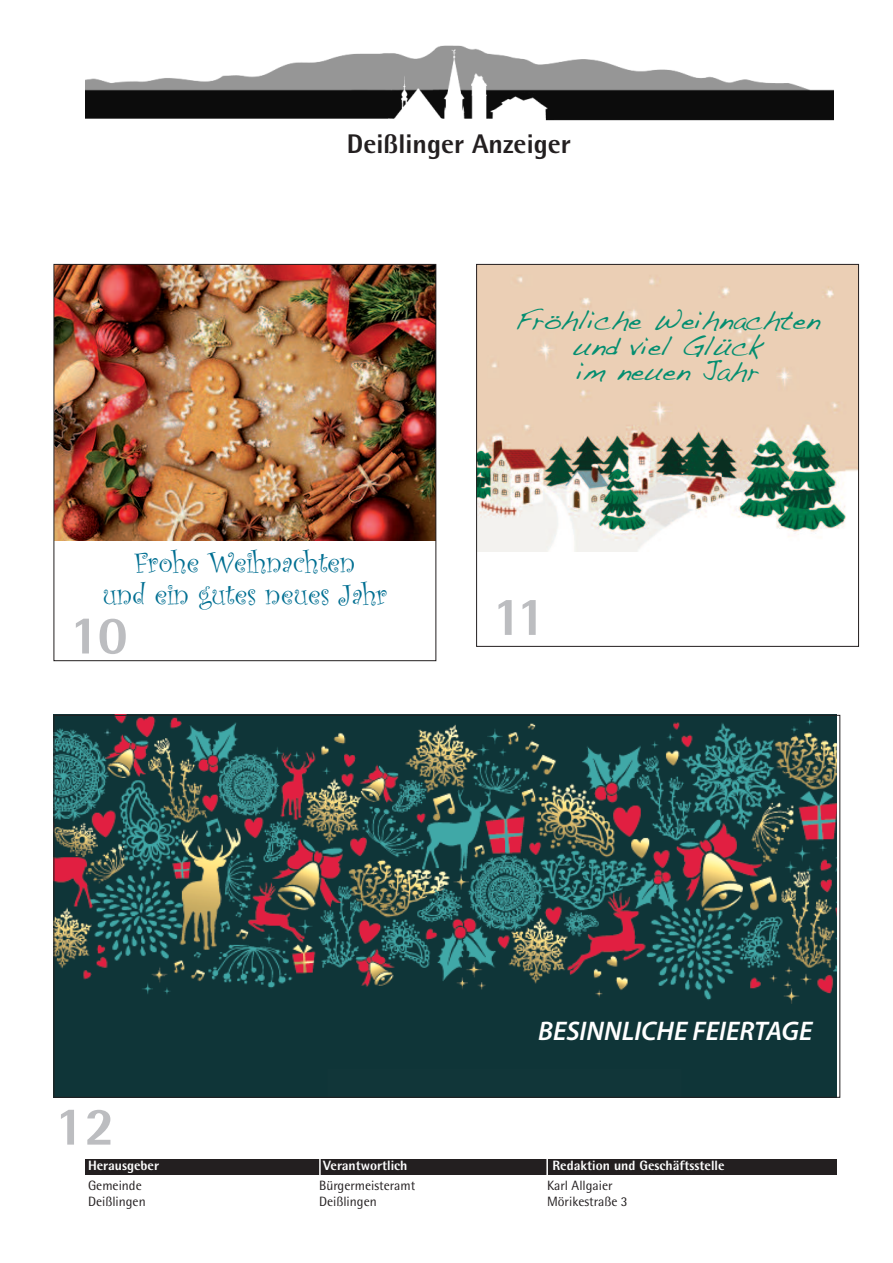
<style>
.page{position:relative;width:893px;height:1263px;background:#fff}
.page>*{position:absolute;margin:0;border:0;box-sizing:border-box;transform-origin:0 0}
.t1{font:800 54px "Rotis Semi Sans";color:#bcbdc0}
.t2{font:30px/31.5px "Curlz";color:#016f92;text-align:center}
.t3{font:27px/25.5px "Handwriting Dakota";color:#048e70;text-align:center}
.t4{font:italic 600 27px "Myriad Pro";color:#fff}
.t5{font:800 27px "Rotis Semi Sans";color:#231f20}
.t6{font:13.5px/16.5px "Rotis Semi Sans";color:#231f20}
.t7{font:800 13.5px "Rotis Semi Sans";color:#fff}
</style>
<div class="page">
<img style="left:85px;top:45px;width:748px;height:76px">
<div style="left:85px;top:1158px;width:752px;height:16px;background:#231f20"></div>
<hr style="left:546px;top:1131px;width:2px;height:110px;background:#fff">
<hr style="left:319px;top:1131px;width:2px;height:110px;background:#fff">
<img style="left:56px;top:266px;width:378px;height:275px">
<div style="left:54px;top:264px;width:382px;height:397px;border:1px solid #231f20"></div>
<img style="left:478px;top:266px;width:379px;height:286px">
<div style="left:476px;top:264px;width:383px;height:383px;border:1px solid #231f20"></div>
<img style="left:56px;top:717px;width:781px;height:379px">
<h3 class="t5" style="left:347px;top:134px;width:225px">Deißlinger Anzeiger</h3>
<h2 class="t2" style="left:102px;top:546px;width:286px">Frohe Weihnachten<br>und ein gutes neues Jahr</h2>
<h1 class="t1" style="left:70px;top:616px;width:60px">10</h1>
<h3 class="t3" style="left:515px;top:307px;width:307px">Fröhliche Weihnachten und viel Glück<br>im neuen Jahr</h3>
<h1 class="t1" style="left:492px;top:598px;width:56px">11</h1>
<h1 class="t1" style="left:55px;top:1107px;width:62px">12</h1>
<p class="t7" style="left:88px;top:1161px;width:73px">Herausgeber</p>
<p class="t6" style="left:88px;top:1178px;width:59px">Gemeinde<br>Deißlingen</p>
<p class="t7" style="left:323px;top:1161px;width:86px">Verantwortlich</p>
<p class="t6" style="left:319px;top:1178px;width:98px">Bürgermeisteramt<br>Deißlingen</p>
<h3 class="t4" style="left:538px;top:1021px;width:276px">BESINNLICHE FEIERTAGE</h3>
<p class="t7" style="left:552px;top:1161px;width:174px">Redaktion und Geschäftsstelle</p>
<p class="t6" style="left:547px;top:1178px;width:82px">Karl Allgaier<br>Mörikestraße 3</p>
</div>
